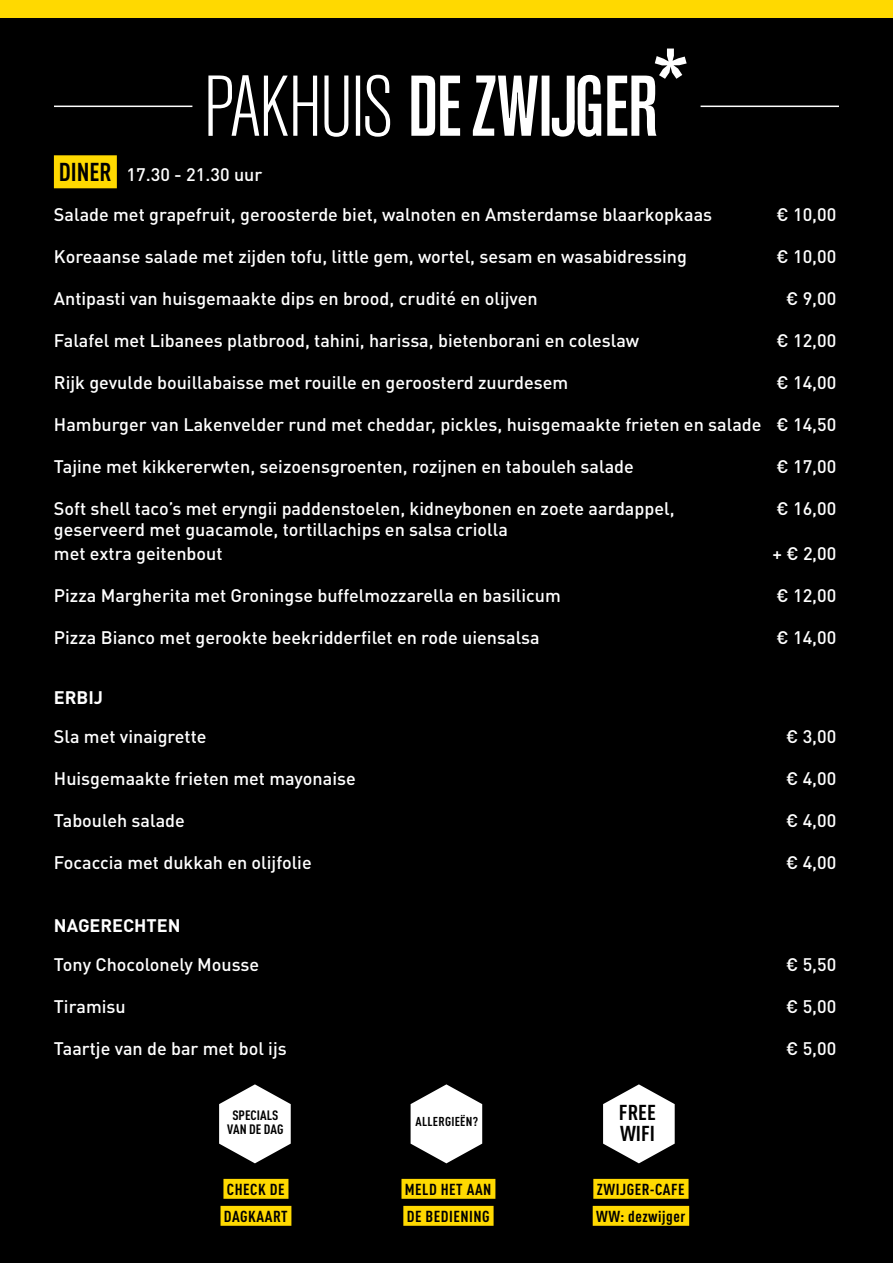
<style>
.page{position:relative;width:893px;height:1263px;background:#000}
.page>*{position:absolute;margin:0;border:0;box-sizing:border-box;transform-origin:0 0}
.t1{font:700 condensed 21.3px/21px "DIN Pro";color:#000;scale:1.05 1}
.t2{font:500 18px/24px "DIN Pro";color:#fff}
.t3{font:700 18px "DIN Pro";color:#fff}
.t4{font:700 condensed 15.75px/27px "DIN Pro";letter-spacing:.03em;color:#000;scale:1.05 1}
.t5{font:700 condensed 13.5px/14.2px "DIN Pro";color:#000;text-align:center;scale:1.05 1}
.t6{font:700 condensed 12.75px "DIN Pro";letter-spacing:.02em;color:#000;scale:1.05 1}
.s1{font-weight:700;font-stretch:condensed;font-size:25.5px;color:#000}
</style>
<div class="page">
<div style="left:54px;top:155px;width:63px;height:33px;background:#ffd900"></div>
<svg style="left:603px;top:1084px;width:72px;height:79px"></svg>
<svg style="left:411px;top:1084px;width:71px;height:79px"></svg>
<svg style="left:219px;top:1084px;width:72px;height:79px"></svg>
<div style="left:593px;top:1179px;width:96px;height:20px;background:#ffd900"></div>
<div style="left:593px;top:1206px;width:96px;height:20px;background:#ffd900"></div>
<div style="left:401px;top:1179px;width:94px;height:20px;background:#ffd900"></div>
<div style="left:403px;top:1206px;width:91px;height:20px;background:#ffd900"></div>
<div style="left:223px;top:1179px;width:65px;height:20px;background:#ffd900"></div>
<div style="left:221px;top:1206px;width:70px;height:20px;background:#ffd900"></div>
<div style="left:0;top:0;width:893px;height:18px;background:#ffd900"></div>
<svg style="left:208px;top:49px;width:479px;height:88px"></svg>
<hr style="left:54px;top:106px;width:138px;height:1px;background:#fff">
<hr style="left:701px;top:106px;width:138px;height:1px;background:#fff">
<p class="t2" style="left:59px;top:162px;width:205px"><span class="s1">DINER</span> 17.30 - 21.30 uur</p>
<p class="t2" style="left:54px;top:202px;width:660px">Salade met grapefruit, geroosterde biet, walnoten en Amsterdamse blaarkopkaas</p>
<p class="t2" style="left:776px;top:202px;width:61px">€ 10,00</p>
<p class="t2" style="left:54px;top:244px;width:634px">Koreaanse salade met zijden tofu, little gem, wortel, sesam en wasabidressing</p>
<p class="t2" style="left:776px;top:244px;width:61px">€ 10,00</p>
<p class="t2" style="left:54px;top:286px;width:485px">Antipasti van huisgemaakte dips en brood, crudité en olijven</p>
<p class="t2" style="left:786px;top:286px;width:52px">€ 9,00</p>
<p class="t2" style="left:54px;top:328px;width:587px">Falafel met Libanees platbrood, tahini, harissa, bietenborani en coleslaw</p>
<p class="t2" style="left:776px;top:328px;width:61px">€ 12,00</p>
<p class="t2" style="left:54px;top:370px;width:516px">Rijk gevulde bouillabaisse met rouille en geroosterd zuurdesem</p>
<p class="t2" style="left:776px;top:370px;width:61px">€ 14,00</p>
<p class="t2" style="left:54px;top:412px;width:784px">Hamburger van Lakenvelder rund met cheddar, pickles, huisgemaakte frieten en salade € 14,50</p>
<p class="t2" style="left:54px;top:454px;width:581px">Tajine met kikkererwten, seizoensgroenten, rozijnen en tabouleh salade</p>
<p class="t2" style="left:776px;top:454px;width:61px">€ 17,00</p>
<p class="t2" style="left:54px;top:496px;width:622px">Soft shell taco’s met eryngii paddenstoelen, kidneybonen en zoete aardappel,</p>
<p class="t2" style="left:776px;top:496px;width:61px">€ 16,00</p>
<p class="t2" style="left:54px;top:517px;width:456px">geserveerd met guacamole, tortillachips en salsa criolla met extra geitenbout</p>
<p class="t2" style="left:772px;top:541px;width:65px">+ € 2,00</p>
<p class="t2" style="left:54px;top:583px;width:509px">Pizza Margherita met Groningse buffelmozzarella en basilicum</p>
<p class="t2" style="left:776px;top:583px;width:61px">€ 12,00</p>
<p class="t2" style="left:54px;top:625px;width:487px">Pizza Bianco met gerookte beekridderfilet en rode uiensalsa</p>
<p class="t2" style="left:776px;top:625px;width:61px">€ 14,00</p>
<p class="t3" style="left:54px;top:685px;width:51px">ERBIJ</p>
<p class="t2" style="left:54px;top:724px;width:154px">Sla met vinaigrette</p>
<p class="t2" style="left:786px;top:724px;width:52px">€ 3,00</p>
<p class="t2" style="left:54px;top:766px;width:303px">Huisgemaakte frieten met mayonaise</p>
<p class="t2" style="left:786px;top:766px;width:52px">€ 4,00</p>
<p class="t2" style="left:54px;top:808px;width:132px">Tabouleh salade</p>
<p class="t2" style="left:786px;top:808px;width:52px">€ 4,00</p>
<p class="t2" style="left:54px;top:850px;width:259px">Focaccia met dukkah en olijfolie</p>
<p class="t2" style="left:786px;top:850px;width:52px">€ 4,00</p>
<p class="t3" style="left:54px;top:913px;width:128px">NAGERECHTEN</p>
<p class="t2" style="left:54px;top:952px;width:207px">Tony Chocolonely Mousse</p>
<p class="t2" style="left:786px;top:952px;width:52px">€ 5,50</p>
<p class="t2" style="left:54px;top:994px;width:73px">Tiramisu</p>
<p class="t2" style="left:786px;top:994px;width:52px">€ 5,00</p>
<p class="t2" style="left:54px;top:1036px;width:234px">Taartje van de bar met bol ijs</p>
<p class="t2" style="left:786px;top:1036px;width:52px">€ 5,00</p>
<p class="t5" style="left:227px;top:1107px;width:55px">SPECIALS<br>VAN DE DAG</p>
<p class="t4" style="left:224px;top:1174px;width:62px">CHECK DE<br>DAGKAART</p>
<p class="t6" style="left:415px;top:1112px;width:61px">ALLERGIEËN?</p>
<p class="t4" style="left:405px;top:1174px;width:84px">MELD HET AAN<br>DE BEDIENING</p>
<p class="t1" style="left:619px;top:1100px;width:37px">FREE<br>WIFI</p>
<p class="t4" style="left:596px;top:1174px;width:86px">ZWIJGER-CAFE<br>WW: dezwijger</p>
</div>
